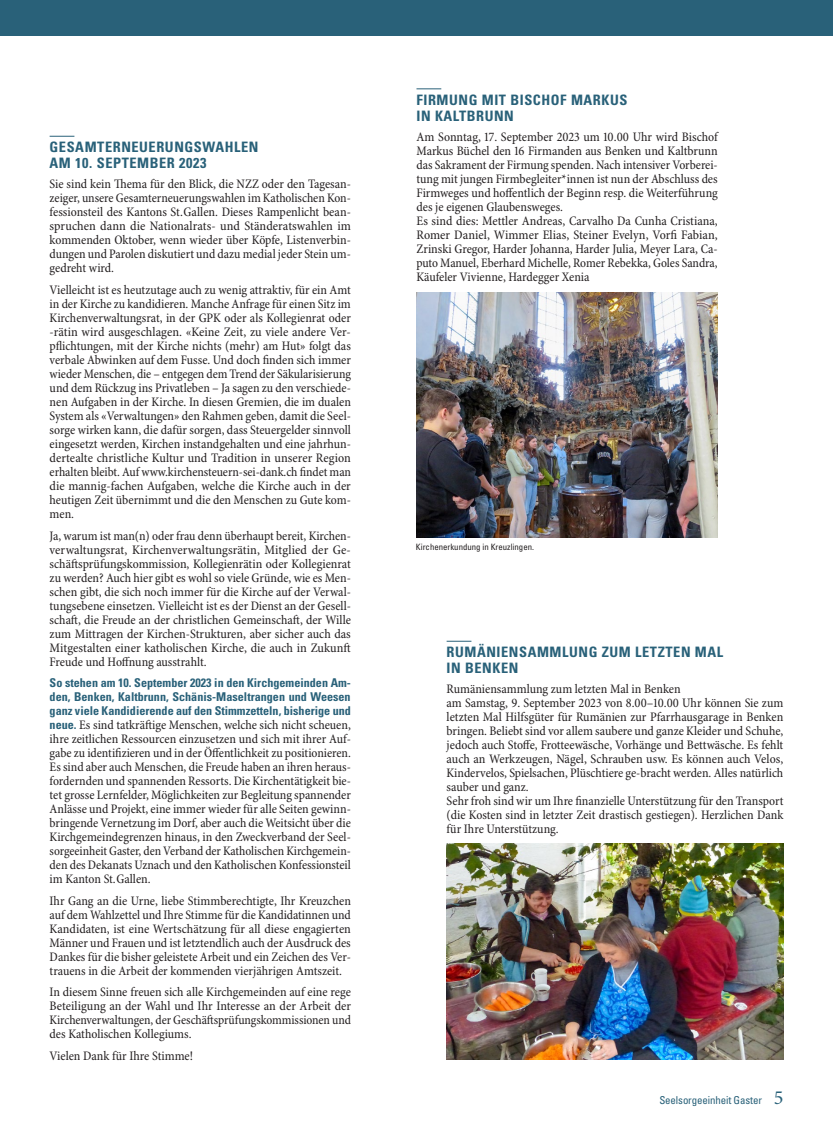
<style>
.page{position:relative;width:833px;height:1134px;background:#fff}
.page>*{position:absolute;margin:0;border:0;box-sizing:border-box;transform-origin:0 0}
.t1{font:700 condensed 14.38px/16px "Univers LT Std";letter-spacing:.04em;color:#296179}
.t2{font:condensed 13.12px/14px "Minion Pro";color:#231f20;text-align:justify}
.t3{font:700 condensed 12.12px/14px "Univers LT Std";color:#296179;text-align:justify}
.t4{font:condensed 10.88px "Univers LT Std";letter-spacing:-.01em;color:#296179}
.t5{font:condensed 8.75px "Univers LT Std";color:#231f20}
.s1{font-family:"Univers LT Std";font-weight:700;font-size:12.12px;color:#296179}
.s2{font-family:"Minion Pro";font-stretch:normal;font-size:20px}
</style>
<div class="page">
<div style="left:0;top:0;width:833px;height:35px;background:#296179"></div>
<svg style="left:50px;top:136px;width:24px;height:1px"></svg>
<svg style="left:416px;top:89px;width:25px;height:1px"></svg>
<img style="left:416px;top:292px;width:302px;height:246px">
<svg style="left:446px;top:641px;width:25px;height:1px"></svg>
<img style="left:446px;top:844px;width:337px;height:215px">
<p class="t1" style="left:50px;top:139px;width:210px">GESAMTERNEUERUNGSWAHLEN<br>AM 10. SEPTEMBER 2023</p>
<p class="t2" style="left:50px;top:178px;width:303px">Sie sind kein Thema für den Blick, die NZZ oder den Tagesan&shy;zeiger, unsere Gesamterneuerungswahlen im Katholischen Kon&shy;fessionsteil des Kantons St.Gallen. Dieses Rampenlicht bean&shy;spruchen dann die Nationalrats- und Ständeratswahlen im kommenden Oktober, wenn wieder über Köpfe, Listenverbin&shy;dungen und Parolen diskutiert und dazu medial jeder Stein um&shy;gedreht wird.</p>
<p class="t2" style="left:50px;top:283px;width:303px">Vielleicht ist es heutzutage auch zu wenig attraktiv, für ein Amt in der Kirche zu kandidieren. Manche Anfrage für einen Sitz im Kirchenverwaltungsrat, in der GPK oder als Kollegienrat oder -rätin wird ausgeschlagen. «Keine Zeit, zu viele andere Ver&shy;pflichtungen, mit der Kirche nichts (mehr) am Hut» folgt das verbale Abwinken auf dem Fusse. Und doch finden sich immer wieder Menschen, die – entgegen dem Trend der Säkularisierung und dem Rückzug ins Privatleben – Ja sagen zu den verschiede&shy;nen Aufgaben in der Kirche. In diesen Gremien, die im dualen System als «Verwaltungen» den Rahmen geben, damit die Seel&shy;sorge wirken kann, die dafür sorgen, dass Steuergelder sinnvoll eingesetzt werden, Kirchen instandgehalten und eine jahrhun&shy;dertealte christliche Kultur und Tradition in unserer Region erhalten bleibt. Auf www.kirchensteuern-sei-dank.ch findet man die mannig-fachen Aufgaben, welche die Kirche auch in der heutigen Zeit übernimmt und die den Menschen zu Gute kom&shy;men.</p>
<p class="t2" style="left:50px;top:529px;width:303px">Ja, warum ist man(n) oder frau denn überhaupt bereit, Kirchen&shy;verwaltungsrat, Kirchenverwaltungsrätin, Mitglied der Ge&shy;schäftsprüfungskommission, Kollegienrätin oder Kollegienrat zu werden? Auch hier gibt es wohl so viele Gründe, wie es Men&shy;schen gibt, die sich noch immer für die Kirche auf der Verwal&shy;tungsebene einsetzen. Vielleicht ist es der Dienst an der Gesell&shy;schaft, die Freude an der christlichen Gemeinschaft, der Wille zum Mittragen der Kirchen-Strukturen, aber sicher auch das Mitgestalten einer katholischen Kirche, die auch in Zukunft Freude und Hoffnung ausstrahlt.</p>
<p class="t3" style="left:50px;top:676px;width:303px">So stehen am 10. September 2023 in den Kirchgemeinden Am&shy;den, Benken, Kaltbrunn, Schänis-Maseltrangen und Weesen ganz viele Kandidierende auf den Stimmzetteln, bisherige und</p>
<p class="t2" style="left:50px;top:718px;width:303px"><span class="s1">neue.</span> Es sind tatkräftige Menschen, welche sich nicht scheuen, ihre zeitlichen Ressourcen einzusetzen und sich mit ihrer Auf&shy;gabe zu identifizieren und in der Öffentlichkeit zu positionieren.<br>Es sind aber auch Menschen, die Freude haben an ihren heraus&shy;fordernden und spannenden Ressorts. Die Kirchentätigkeit bie&shy;tet grosse Lernfelder, Möglichkeiten zur Begleitung spannender Anlässe und Projekt, eine immer wieder für alle Seiten gewinn&shy;bringende Vernetzung im Dorf, aber auch die Weitsicht über die Kirchgemeindegrenzen hinaus, in den Zweckverband der Seel&shy;sorgeeinheit Gaster, den Verband der Katholischen Kirchgemein&shy;den des Dekanats Uznach und den Katholischen Konfessionsteil im Kanton St.Gallen.</p>
<p class="t2" style="left:50px;top:894px;width:303px">Ihr Gang an die Urne, liebe Stimmberechtigte, Ihr Kreuzchen auf dem Wahlzettel und Ihre Stimme für die Kandidatinnen und Kandidaten, ist eine Wertschätzung für all diese engagierten Männer und Frauen und ist letztendlich auch der Ausdruck des Dankes für die bisher geleistete Arbeit und ein Zeichen des Ver&shy;trauens in die Arbeit der kommenden vierjährigen Amtszeit.</p>
<p class="t2" style="left:50px;top:985px;width:303px">In diesem Sinne freuen sich alle Kirchgemeinden auf eine rege Beteiligung an der Wahl und Ihr Interesse an der Arbeit der Kirchenverwaltungen, der Geschäftsprüfungskommissionen und des Katholischen Kollegiums.</p>
<p class="t2" style="left:50px;top:1049px;width:145px">Vielen Dank für Ihre Stimme!</p>
<p class="t1" style="left:416px;top:92px;width:212px">FIRMUNG MIT BISCHOF MARKUS<br>IN KALTBRUNN</p>
<p class="t2" style="left:416px;top:130px;width:303px;text-align:left">Am Sonntag, 17. September 2023 um 10.00 Uhr wird Bischof Markus Büchel den 16 Firmanden aus Benken und Kaltbrunn das Sakrament der Firmung spenden. Nach intensiver Vorberei&shy;tung mit jungen Firmbegleiter*innen ist nun der Abschluss des Firmweges und hoffentlich der Beginn resp. die Weiterführung des je eigenen Glaubensweges.<br>Es sind dies: Mettler Andreas, Carvalho Da Cunha Cristiana, Romer Daniel, Wimmer Elias, Steiner Evelyn, Vorfi Fabian, Zrinski Gregor, Harder Johanna, Harder Julia, Meyer Lara, Ca&shy;puto Manuel, Eberhard Michelle, Romer Rebekka, Goles Sandra, Käufeler Vivienne, Hardegger Xenia</p>
<p class="t5" style="left:416px;top:542px;width:120px">Kirchenerkundung in Kreuzlingen.</p>
<p class="t1" style="left:446px;top:644px;width:278px">RUMÄNIENSAMMLUNG ZUM LETZTEN MAL<br>IN BENKEN</p>
<p class="t2" style="left:446px;top:683px;width:338px;text-align:left">Rumäniensammlung zum letzten Mal in Benken<br>am Samstag, 9. September 2023 von 8.00–10.00 Uhr können Sie zum letzten Mal Hilfsgüter für Rumänien zur Pfarrhausgarage in Benken bringen. Beliebt sind vor allem saubere und ganze Kleider und Schuhe, jedoch auch Stoffe, Frotteewäsche, Vorhänge und Bettwäsche. Es fehlt auch an Werkzeugen, Nägel, Schrauben usw. Es können auch Velos, Kindervelos, Spielsachen, Plüschtiere ge-bracht werden. Alles natürlich sauber und ganz.<br>Sehr froh sind wir um Ihre finanzielle Unterstützung für den Transport (die Kosten sind in letzter Zeit drastisch gestiegen). Herzlichen Dank für Ihre Unterstützung.</p>
<p class="t4" style="left:659px;top:1094px;width:125px">Seelsorgeeinheit Gaster <span class="s2">5</span></p>
</div>
